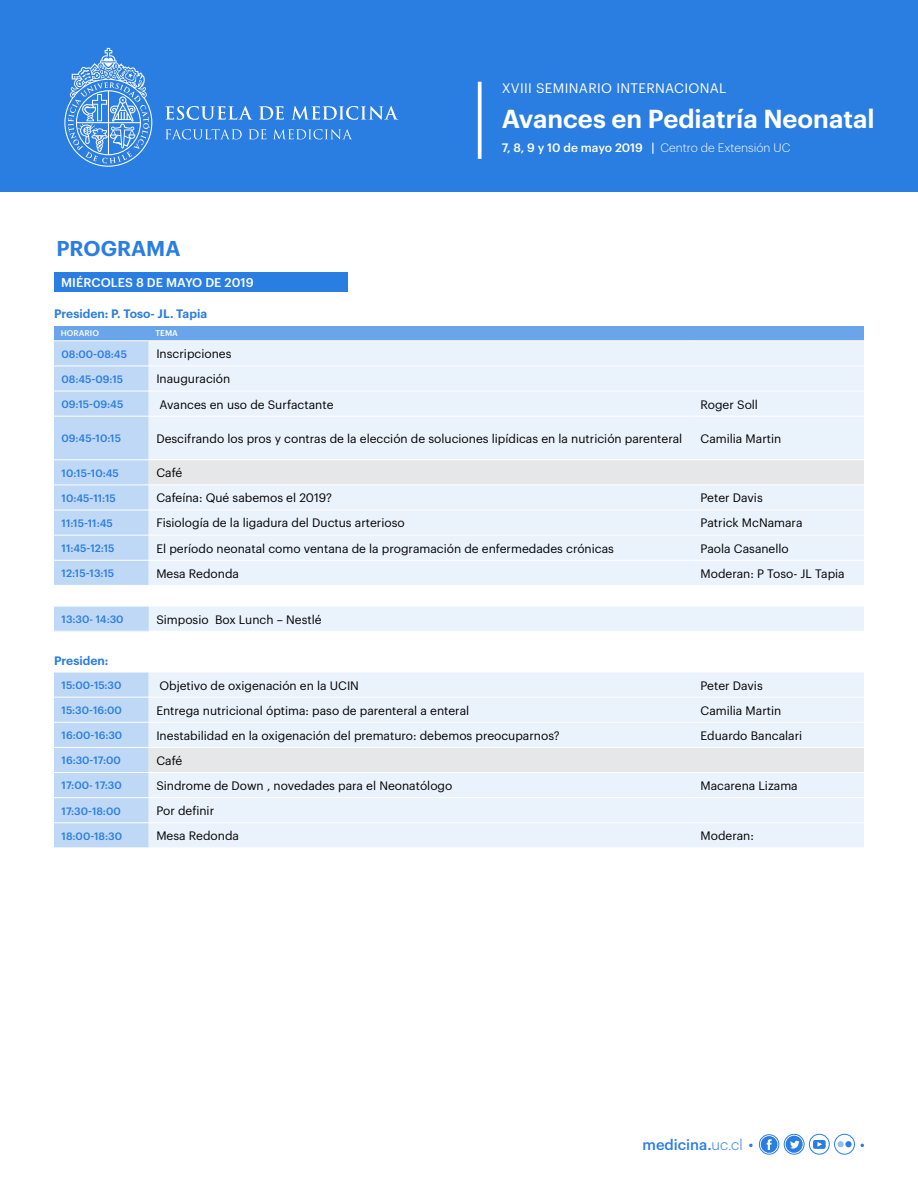
<style>
.page{position:relative;width:918px;height:1188px;background:#fff}
.page>*{position:absolute;margin:0;border:0;box-sizing:border-box;transform-origin:0 0}
.t1{font:600 25.5px "Graphik";color:#fff}
.t2{font:600 21px "Graphik";color:#2a7de1}
.t3{font:500 14.7px "Graphik";color:#2a7de1}
.t4{font:13.5px "Graphik";letter-spacing:.025em;color:#fff}
.t5{font:500 12.45px "Graphik";letter-spacing:.005em;color:#fff}
.t6{font:12px "Graphik";color:#000}
.t7{font:500 12px "Graphik";color:#fff}
.t8{font:600 12px "Graphik";color:#2a7de1}
.t9{font:500 10.5px "Graphik";color:#2a7de1}
.t10{font:500 8.1px "Graphik";color:#fff}
.s1{font-weight:300}
</style>
<div class="page">
<div style="left:0;top:0;width:918px;height:191px;background:#2a7de1"></div>
<svg style="left:64px;top:48px;width:88px;height:119px"></svg>
<svg style="left:165px;top:106px;width:88px;height:14px"></svg>
<svg style="left:259px;top:106px;width:25px;height:14px"></svg>
<svg style="left:291px;top:106px;width:107px;height:14px"></svg>
<svg style="left:165px;top:129px;width:77px;height:10px"></svg>
<svg style="left:249px;top:129px;width:17px;height:10px"></svg>
<svg style="left:273px;top:129px;width:79px;height:10px"></svg>
<svg style="left:478px;top:82px;width:4px;height:77px"></svg>
<div style="left:54px;top:272px;width:293px;height:20px;background:#2a7de1"></div>
<div style="left:837px;top:1141px;width:7px;height:6px;background:#94bef0;border-radius:50%"></div>
<div style="left:845px;top:1141px;width:7px;height:6px;background:#2a7de1;border-radius:50%"></div>
<div style="left:759px;top:1134px;width:20px;height:20px;border:1px solid #2a7de1;border-radius:50%"></div>
<div style="left:761px;top:1136px;width:17px;height:17px;background:#2a7de1;border-radius:50%"></div>
<svg style="left:767px;top:1139px;width:5px;height:11px"></svg>
<div style="left:784px;top:1134px;width:20px;height:20px;border:1px solid #2a7de1;border-radius:50%"></div>
<div style="left:786px;top:1136px;width:17px;height:17px;background:#2a7de1;border-radius:50%"></div>
<svg style="left:790px;top:1141px;width:10px;height:8px"></svg>
<div style="left:809px;top:1134px;width:21px;height:20px;border:1px solid #2a7de1;border-radius:50%"></div>
<div style="left:834px;top:1134px;width:21px;height:20px;border:1px solid #2a7de1;border-radius:50%"></div>
<svg style="left:749px;top:1144px;width:4px;height:3px"></svg>
<svg style="left:813px;top:1140px;width:13px;height:9px"></svg>
<svg style="left:54px;top:326px;width:810px;height:259px;background:#dde9f8"></svg>
<hr style="left:54px;top:340px;width:95px;height:1px;background:#fff">
<hr style="left:149px;top:340px;width:544px;height:1px;background:#fff">
<hr style="left:693px;top:340px;width:171px;height:1px;background:#fff">
<hr style="left:54px;top:365px;width:95px;height:1px;background:#fff">
<hr style="left:149px;top:365px;width:544px;height:1px;background:#fff">
<hr style="left:693px;top:365px;width:171px;height:1px;background:#fff">
<hr style="left:54px;top:391px;width:95px;height:1px;background:#fff">
<hr style="left:149px;top:391px;width:544px;height:1px;background:#fff">
<hr style="left:693px;top:391px;width:171px;height:1px;background:#fff">
<hr style="left:54px;top:416px;width:95px;height:1px;background:#fff">
<hr style="left:149px;top:416px;width:544px;height:1px;background:#fff">
<hr style="left:693px;top:416px;width:171px;height:1px;background:#fff">
<hr style="left:54px;top:459px;width:95px;height:1px;background:#fff">
<hr style="left:149px;top:459px;width:544px;height:1px;background:#fff">
<hr style="left:693px;top:459px;width:171px;height:1px;background:#fff">
<hr style="left:54px;top:484px;width:95px;height:1px;background:#fff">
<hr style="left:149px;top:484px;width:544px;height:1px;background:#fff">
<hr style="left:693px;top:484px;width:171px;height:1px;background:#fff">
<hr style="left:54px;top:510px;width:95px;height:1px;background:#fff">
<hr style="left:149px;top:510px;width:544px;height:1px;background:#fff">
<hr style="left:693px;top:510px;width:171px;height:1px;background:#fff">
<hr style="left:54px;top:535px;width:95px;height:1px;background:#fff">
<hr style="left:149px;top:535px;width:544px;height:1px;background:#fff">
<hr style="left:693px;top:535px;width:171px;height:1px;background:#fff">
<hr style="left:54px;top:560px;width:95px;height:1px;background:#fff">
<hr style="left:149px;top:560px;width:544px;height:1px;background:#fff">
<hr style="left:693px;top:560px;width:171px;height:1px;background:#fff">
<svg style="left:54px;top:673px;width:810px;height:174px;background:#e4edf8"></svg>
<hr style="left:54px;top:697px;width:95px;height:1px;background:#fff">
<hr style="left:149px;top:697px;width:544px;height:1px;background:#fff">
<hr style="left:693px;top:697px;width:171px;height:1px;background:#fff">
<hr style="left:54px;top:722px;width:95px;height:1px;background:#fff">
<hr style="left:149px;top:722px;width:544px;height:1px;background:#fff">
<hr style="left:693px;top:722px;width:171px;height:1px;background:#fff">
<hr style="left:54px;top:747px;width:95px;height:1px;background:#fff">
<hr style="left:149px;top:747px;width:544px;height:1px;background:#fff">
<hr style="left:693px;top:747px;width:171px;height:1px;background:#fff">
<hr style="left:54px;top:772px;width:95px;height:1px;background:#fff">
<hr style="left:149px;top:772px;width:544px;height:1px;background:#fff">
<hr style="left:693px;top:772px;width:171px;height:1px;background:#fff">
<hr style="left:54px;top:797px;width:95px;height:1px;background:#fff">
<hr style="left:149px;top:797px;width:544px;height:1px;background:#fff">
<hr style="left:693px;top:797px;width:171px;height:1px;background:#fff">
<hr style="left:54px;top:822px;width:95px;height:1px;background:#fff">
<hr style="left:149px;top:822px;width:544px;height:1px;background:#fff">
<hr style="left:693px;top:822px;width:171px;height:1px;background:#fff">
<div style="left:54px;top:606px;width:95px;height:25px;background:#bfd8f6"></div>
<div style="left:149px;top:607px;width:715px;height:24px;background:#eaf2fc"></div>
<hr style="left:54px;top:606px;width:95px;height:1px;background:#fff">
<p class="t4" style="left:502px;top:78px;width:226px">XVIII SEMINARIO INTERNACIONAL</p>
<h1 class="t1" style="left:502px;top:99px;width:374px">Avances en Pediatría Neonatal</h1>
<h2 class="t2" style="left:56px;top:232px;width:126px">PROGRAMA</h2>
<p class="t5" style="left:61px;top:273px;width:194px">MIÉRCOLES 8 DE MAYO DE 2019</p>
<p class="t8" style="left:54px;top:305px;width:155px">Presiden: P. Toso- JL. Tapia</p>
<p class="t7" style="left:502px;top:138px;width:290px">7, 8, 9 y 10 de mayo 2019 | <span class="s1">Centro de Extensión UC</span></p>
<p class="t10" style="left:61px;top:327px;width:40px">HORARIO</p>
<p class="t10" style="left:156px;top:327px;width:24px">TEMA</p>
<p class="t9" style="left:62px;top:346px;width:67px">08:00-08:45</p>
<p class="t6" style="left:156px;top:345px;width:77px">Inscripciones</p>
<p class="t9" style="left:62px;top:371px;width:63px">08:45-09:15</p>
<p class="t6" style="left:156px;top:370px;width:76px">Inauguración</p>
<p class="t9" style="left:62px;top:396px;width:63px">09:15-09:45</p>
<p class="t6" style="left:160px;top:395px;width:175px">Avances en uso de Surfactante</p>
<p class="t6" style="left:701px;top:395px;width:59px">Roger Soll</p>
<p class="t9" style="left:62px;top:430px;width:61px">09:45-10:15</p>
<p class="t6" style="left:156px;top:430px;width:528px">Descifrando los pros y contras de la elección de soluciones lipídicas en la nutrición parenteral</p>
<p class="t6" style="left:701px;top:430px;width:82px">Camilia Martin</p>
<p class="t9" style="left:62px;top:465px;width:59px">10:15-10:45</p>
<p class="t6" style="left:156px;top:464px;width:28px">Café</p>
<p class="t9" style="left:62px;top:490px;width:56px">10:45-11:15</p>
<p class="t6" style="left:156px;top:489px;width:177px">Cafeína: Qué sabemos el 2019?</p>
<p class="t6" style="left:701px;top:489px;width:64px">Peter Davis</p>
<p class="t9" style="left:62px;top:515px;width:53px">11:15-11:45</p>
<p class="t6" style="left:156px;top:514px;width:250px">Fisiología de la ligadura del Ductus arterioso</p>
<p class="t6" style="left:701px;top:514px;width:104px">Patrick McNamara</p>
<p class="t9" style="left:62px;top:540px;width:54px">11:45-12:15</p>
<p class="t6" style="left:156px;top:539px;width:459px">El período neonatal como ventana de la programación de enfermedades crónicas</p>
<p class="t6" style="left:701px;top:539px;width:90px">Paola Casanello</p>
<p class="t9" style="left:62px;top:565px;width:54px">12:15-13:15</p>
<p class="t6" style="left:156px;top:564px;width:84px">Mesa Redonda</p>
<p class="t6" style="left:701px;top:564px;width:146px">Moderan: P Toso- JL Tapia</p>
<p class="t9" style="left:62px;top:611px;width:63px">13:30- 14:30</p>
<p class="t6" style="left:156px;top:610px;width:167px">Simposio Box Lunch – Nestlé</p>
<p class="t8" style="left:54px;top:651px;width:56px">Presiden:</p>
<p class="t9" style="left:62px;top:677px;width:61px">15:00-15:30</p>
<p class="t6" style="left:160px;top:676px;width:201px">Objetivo de oxigenación en la UCIN</p>
<p class="t6" style="left:701px;top:676px;width:64px">Peter Davis</p>
<p class="t9" style="left:62px;top:702px;width:62px">15:30-16:00</p>
<p class="t6" style="left:156px;top:701px;width:314px">Entrega nutricional óptima: paso de parenteral a enteral</p>
<p class="t6" style="left:701px;top:701px;width:82px">Camilia Martin</p>
<p class="t9" style="left:62px;top:727px;width:62px">16:00-16:30</p>
<p class="t6" style="left:156px;top:726px;width:405px">Inestabilidad en la oxigenación del prematuro: debemos preocuparnos?</p>
<p class="t6" style="left:701px;top:726px;width:103px">Eduardo Bancalari</p>
<p class="t9" style="left:62px;top:752px;width:61px">16:30-17:00</p>
<p class="t6" style="left:156px;top:752px;width:28px">Café</p>
<p class="t9" style="left:62px;top:778px;width:62px">17:00- 17:30</p>
<p class="t6" style="left:156px;top:777px;width:298px">Sindrome de Down , novedades para el Neonatólogo</p>
<p class="t6" style="left:701px;top:777px;width:99px">Macarena Lizama</p>
<p class="t9" style="left:62px;top:803px;width:61px">17:30-18:00</p>
<p class="t6" style="left:156px;top:802px;width:59px">Por definir</p>
<p class="t9" style="left:62px;top:828px;width:62px">18:00-18:30</p>
<p class="t6" style="left:156px;top:827px;width:84px">Mesa Redonda</p>
<p class="t6" style="left:701px;top:827px;width:55px">Moderan:</p>
<p class="t3" style="left:643px;top:1134px;width:102px">medicina.<span class="s1">uc.cl</span></p>
</div>
